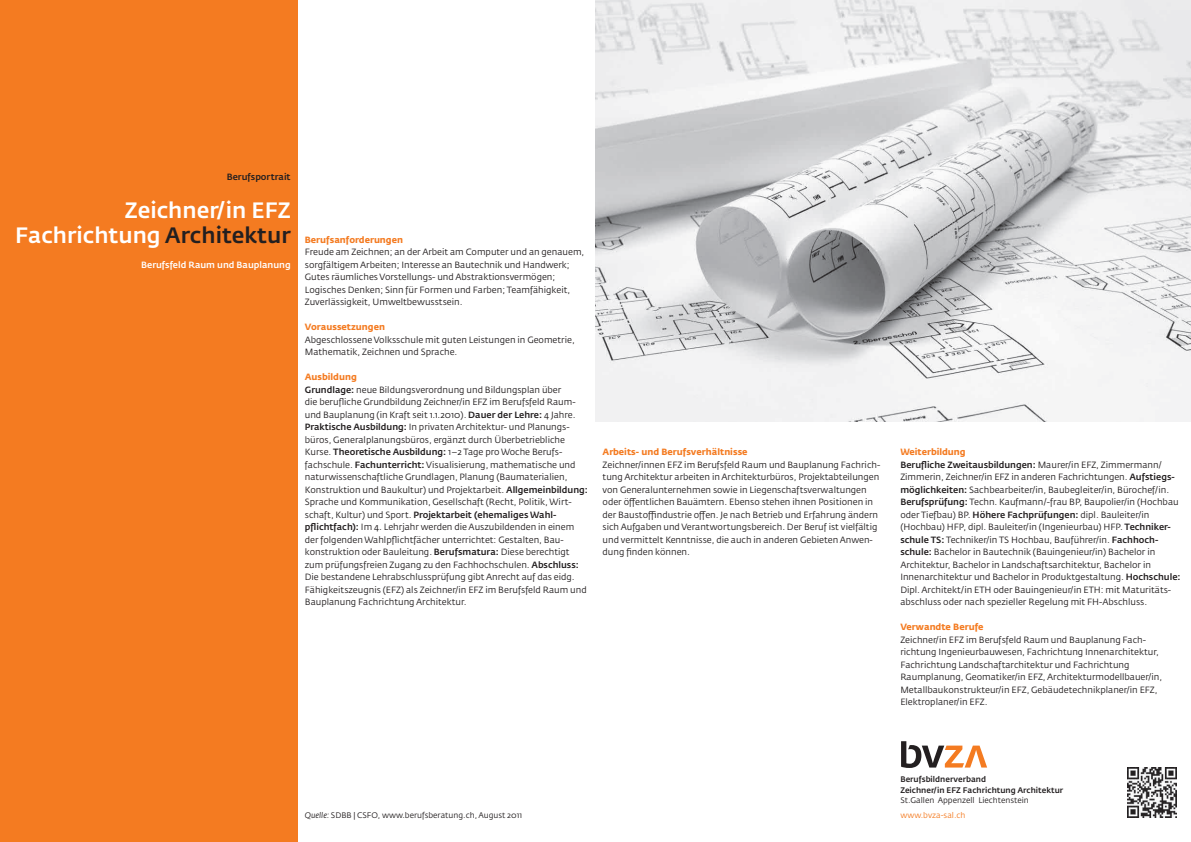
<style>
.page{position:relative;width:1191px;height:842px;background:#fff}
.page>*{position:absolute;margin:0;border:0;box-sizing:border-box;transform-origin:0 0}
.t1{font:500 22px/25px "Fedra Sans Std";color:#fff;text-align:right}
.t2{font:9px/12.5px "Fedra Sans Std";color:#231f20}
.t3{font:700 9px "Fedra Sans Std";color:#f47b21}
.t4{font:500 9px "Fedra Sans Std";color:#fff}
.t5{font:500 9px "Fedra Sans Std";color:#231f20}
.t6{font:8px "Fedra Sans Std";color:#231f20}
.t7{font:500 8px/10.4px "Fedra Sans Std";color:#231f20}
.t8{font:8px "Fedra Sans Std";color:#f47b21}
.s1{color:#231f20}
.s2{font-weight:700;color:#f47b21}
.s3{font-weight:500}
.s4{font-style:italic}
</style>
<div class="page">
<div style="left:0;top:0;width:298px;height:842px;background:#f47b21"></div>
<img style="left:595px;top:0;width:596px;height:421px">
<svg style="left:901px;top:741px;width:86px;height:27px"></svg>
<img style="left:1127px;top:768px;width:49px;height:49px">
<p class="t5" style="left:227px;top:171px;width:65px">Berufsportrait</p>
<h1 class="t1" style="left:15px;top:197px;width:277px">Zeichner/in EFZ<br>Fachrichtung <span class="s1">Architektur</span></h1>
<p class="t4" style="left:141px;top:259px;width:151px">Berufsfeld Raum und Bauplanung</p>
<p class="t3" style="left:305px;top:234px;width:100px">Berufsanforderungen</p>
<p class="t2" style="left:305px;top:246px;width:281px">Freude am Zeichnen; an der Arbeit am Computer und an genauem, sorgfältigem Arbeiten; Interesse an Bautechnik und Handwerk; Gutes räumliches Vorstellungs- und Abstraktionsvermögen; Logisches Denken; Sinn für Formen und Farben; Teamfähigkeit, Zuverlässigkeit, Umweltbewusstsein.</p>
<p class="t3" style="left:305px;top:321px;width:82px">Voraussetzungen</p>
<p class="t2" style="left:305px;top:333px;width:271px">Abgeschlossene Volksschule mit guten Leistungen in Geometrie,<br>Mathematik, Zeichnen und Sprache.</p>
<p class="t2" style="left:305px;top:371px;width:284px"><span class="s2">Ausbildung<br></span><span class="s3">Grundlage:</span> neue Bildungsverordnung und Bildungsplan über<br>die berufliche Grundbildung Zeichner/in EFZ im Berufsfeld Raum&shy;und Bauplanung (in Kraft seit 1.1.2010). <span class="s3">Dauer der Lehre:</span> 4 Jahre.<br><span class="s3">Praktische Ausbildung:</span> In privaten Architektur- und Planungs&shy;büros, Generalplanungsbüros, ergänzt durch Überbetriebliche Kurse. <span class="s3">Theoretische Ausbildung:</span> 1–2 Tage pro Woche Berufs&shy;fachschule. <span class="s3">Fachunterricht:</span> Visualisierung, mathematische und naturwissenschaftliche Grundlagen, Planung (Baumaterialien, Konstruktion und Baukultur) und Projektarbeit. <span class="s3">Allgemeinbildung:<br></span>Sprache und Kommunikation, Gesellschaft (Recht, Politik, Wirt&shy;schaft, Kultur) und Sport. <span class="s3">Projektarbeit (ehemaliges Wahl&shy;pflichtfach):</span> Im 4. Lehrjahr werden die Auszubildenden in einem der folgenden Wahlpflichtfächer unterrichtet: Gestalten, Bau&shy;konstruktion oder Bauleitung. <span class="s3">Berufsmatura:</span> Diese berechtigt zum prüfungsfreien Zugang zu den Fachhochschulen. <span class="s3">Abschluss:<br></span>Die bestandene Lehrabschlussprüfung gibt Anrecht auf das eidg.<br>Fähigkeitszeugnis (EFZ) als Zeichner/in EFZ im Berufsfeld Raum und Bauplanung Fachrichtung Architektur.</p>
<p class="t3" style="left:602px;top:446px;width:146px">Arbeits- und Berufsverhältnisse</p>
<p class="t2" style="left:602px;top:458px;width:279px">Zeichner/innen EFZ im Berufsfeld Raum und Bauplanung Fachrich&shy;tung Architektur arbeiten in Architekturbüros, Projektabteilungen von Generalunternehmen sowie in Liegenschaftsverwaltungen oder öffentlichen Bauämtern. Ebenso stehen ihnen Positionen in der Baustoffindustrie offen. Je nach Betrieb und Erfahrung ändern sich Aufgaben und Verantwortungsbereich. Der Beruf ist vielfältig und vermittelt Kenntnisse, die auch in anderen Gebieten Anwen&shy;dung finden können.</p>
<p class="t2" style="left:900px;top:446px;width:282px"><span class="s2">Weiterbildung<br></span><span class="s3">Berufliche Zweitausbildungen:</span> Maurer/in EFZ, Zimmermann/ Zimmerin, Zeichner/in EFZ in anderen Fachrichtungen. <span class="s3">Aufstiegs&shy;möglichkeiten:</span> Sachbearbeiter/in, Baubegleiter/in, Bürochef/in.<br><span class="s3">Berufsprüfung:</span> Techn. Kaufmann/-frau BP, Baupolier/in (Hochbau oder Tiefbau) BP. <span class="s3">Höhere Fachprüfungen:</span> dipl. Bauleiter/in (Hochbau) HFP, dipl. Bauleiter/in (Ingenieurbau) HFP. <span class="s3">Techniker&shy;schule TS:</span> Techniker/in TS Hochbau, Bauführer/in. <span class="s3">Fachhoch&shy;schule:</span> Bachelor in Bautechnik (Bauingenieur/in) Bachelor in Architektur, Bachelor in Landschaftsarchitektur, Bachelor in Innenarchitektur und Bachelor in Produktgestaltung. <span class="s3">Hochschule:<br></span>Dipl. Architekt/in ETH oder Bauingenieur/in ETH: mit Maturitäts&shy;abschluss oder nach spezieller Regelung mit FH-Abschluss.</p>
<p class="t3" style="left:900px;top:621px;width:85px">Verwandte Berufe</p>
<p class="t2" style="left:900px;top:633px;width:263px">Zeichner/in EFZ im Berufsfeld Raum und Bauplanung Fach&shy;richtung Ingenieurbauwesen, Fachrichtung Innenarchitektur, Fachrichtung Landschaftarchitektur und Fachrichtung Raumplanung, Geomatiker/in EFZ, Architekturmodellbauer/in, Metallbaukonstrukteur/in EFZ, Gebäudetechnikplaner/in EFZ, Elektroplaner/in EFZ.</p>
<p class="t6" style="left:305px;top:810px;width:219px"><span class="s4">Quelle:</span> SDBB | CSFO, www.berufsberatung.ch, August 2011</p>
<p class="t7" style="left:900px;top:774px;width:164px">Berufsbildnerverband<br>Zeichner/in EFZ Fachrichtung Architektur</p>
<p class="t6" style="left:900px;top:795px;width:130px">St.Gallen Appenzell Liechtenstein</p>
<p class="t8" style="left:900px;top:810px;width:67px">www.bvza-sal.ch</p>
</div>
